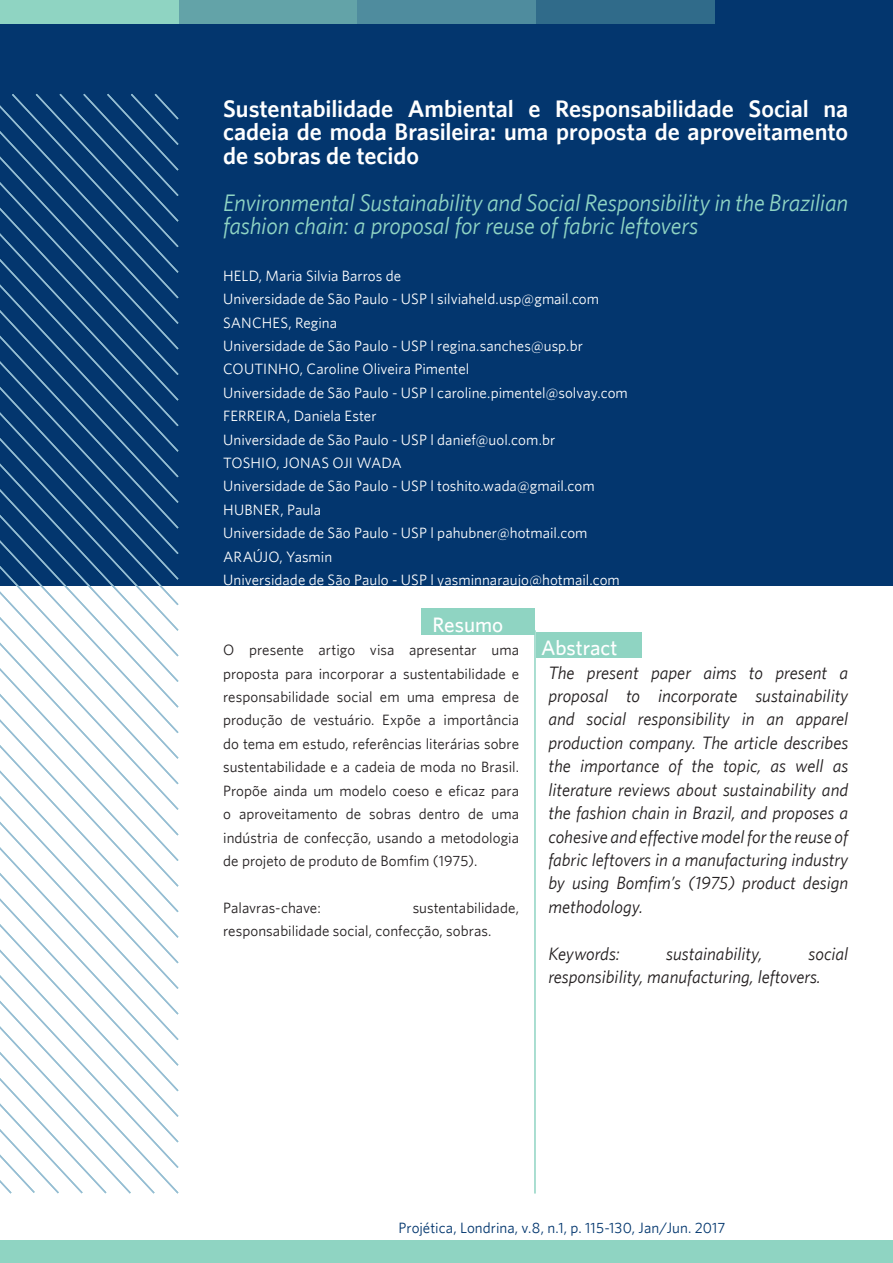
<style>
.page{position:relative;width:893px;height:1263px;background:#fff}
.page>*{position:absolute;margin:0;border:0;box-sizing:border-box;transform-origin:0 0}
.Titulo_ing{font:600 24px/23.4px "Whitney";color:#fff;text-align:justify}
.Titulo_ing-2{font:italic 24px/23.4px "Whitney";letter-spacing:-.01em;color:#8fd4c3}
.t1{font:500 21px "Whitney";letter-spacing:-.005em;color:#fff}
.abstract{font:italic 18px/23.4px "Whitney";color:#231f20;text-align:justify}
.autores{font:15px "Whitney";letter-spacing:.005em;color:#fff}
.resumo{font:15px/23.4px "Whitney";letter-spacing:.005em;color:#231f20}
.cabecalho{font:15px "Whitney";color:#02366e}
.s1{font-weight:500;font-size:21px;color:#fff}
</style>
<div class="page">
<div style="left:421px;top:608px;width:114px;height:27px;background:#8fd4c2"></div>
<div style="left:536px;top:632px;width:106px;height:25px;background:#8fd4c2"></div>
<div style="left:0;top:0;width:893px;height:585px;background:#03366e"></div>
<hr style="left:534px;top:630px;width:2px;height:563px;background:#8fd4c3">
<div style="left:0;top:1240px;width:892px;height:23px;background:#8fd4c2"></div>
<div style="left:536px;top:0;width:178px;height:23px;background:#306b8a"></div>
<div style="left:357px;top:0;width:179px;height:23px;background:#4f8c9e"></div>
<div style="left:179px;top:0;width:178px;height:23px;background:#63a3a8"></div>
<div style="left:0;top:0;width:179px;height:23px;background:#8fd4c2"></div>
<svg style="left:0;top:453px;width:178px;height:23px"></svg>
<svg style="left:0;top:476px;width:179px;height:25px"></svg>
<svg style="left:0;top:501px;width:179px;height:26px"></svg>
<svg style="left:0;top:527px;width:179px;height:25px"></svg>
<svg style="left:0;top:552px;width:179px;height:26px"></svg>
<svg style="left:0;top:578px;width:180px;height:26px"></svg>
<svg style="left:0;top:604px;width:179px;height:25px"></svg>
<svg style="left:0;top:629px;width:179px;height:26px"></svg>
<svg style="left:0;top:655px;width:179px;height:25px"></svg>
<svg style="left:0;top:680px;width:179px;height:26px"></svg>
<svg style="left:0;top:706px;width:179px;height:25px"></svg>
<svg style="left:0;top:731px;width:179px;height:26px"></svg>
<svg style="left:0;top:757px;width:179px;height:26px"></svg>
<svg style="left:0;top:783px;width:179px;height:25px"></svg>
<svg style="left:0;top:808px;width:179px;height:386px"></svg>
<svg style="left:0;top:834px;width:156px;height:360px"></svg>
<svg style="left:0;top:93px;width:179px;height:360px"></svg>
<svg style="left:0;top:859px;width:132px;height:335px"></svg>
<p class="Titulo_ing" style="left:223px;top:96px;width:627px">Sustentabilidade Ambiental e Responsabilidade Social na cadeia de moda Brasileira: uma proposta de aproveitamento de sobras de tecido</p>
<p class="Titulo_ing-2" style="left:223px;top:190px;width:627px">Environmental Sustainability and Social Responsibility in the Brazilian fashion chain: a proposal for reuse of fabric leftovers</p>
<p class="autores" style="left:223px;top:267px;width:179px">HELD, Maria Silvia Barros de</p>
<p class="autores" style="left:223px;top:290px;width:377px">Universidade de São Paulo - USP l silviaheld.usp@gmail.com</p>
<p class="autores" style="left:223px;top:314px;width:115px">SANCHES, Regina</p>
<p class="autores" style="left:223px;top:337px;width:361px">Universidade de São Paulo - USP l regina.sanches@usp.br</p>
<p class="autores" style="left:223px;top:360px;width:248px">COUTINHO, Caroline Oliveira Pimentel</p>
<p class="autores" style="left:223px;top:384px;width:406px">Universidade de São Paulo - USP l caroline.pimentel@solvay.com</p>
<p class="autores" style="left:223px;top:407px;width:155px">FERREIRA, Daniela Ester</p>
<p class="autores" style="left:223px;top:431px;width:334px">Universidade de São Paulo - USP l danief@uol.com.br</p>
<p class="autores" style="left:223px;top:454px;width:180px">TOSHIO, JONAS OJI WADA</p>
<p class="autores" style="left:223px;top:477px;width:373px">Universidade de São Paulo - USP l toshito.wada@gmail.com</p>
<p class="autores" style="left:223px;top:501px;width:99px">HUBNER, Paula</p>
<p class="autores" style="left:223px;top:524px;width:366px">Universidade de São Paulo - USP l pahubner@hotmail.com</p>
<p class="autores" style="left:223px;top:548px;width:111px">ARAÚJO, Yasmin</p>
<p class="autores" style="left:223px;top:571px;width:398px">Universidade de São Paulo - USP l yasminnaraujo@hotmail.com</p>
<h2 class="t1" style="left:432px;top:612px;width:72px">Resumo</h2>
<p class="resumo" style="left:223px;top:638px;width:396px">O presente artigo visa apresentar uma <span class="s1">Abstract </span>proposta para incorporar a sustentabilidade e responsabilidade social em uma empresa de<br>produção de vestuário. Expõe a importância<br>do tema em estudo, referências literárias sobre sustentabilidade e a cadeia de moda no Brasil.<br>Propõe ainda um modelo coeso e eficaz para<br>o aproveitamento de sobras dentro de uma<br>indústria de confecção, usando a metodologia<br>de projeto de produto de Bomfim (1975).</p>
<p class="resumo" style="left:223px;top:895px;width:99px">Palavras-chave:</p>
<p class="abstract" style="left:548px;top:660px;width:301px">The present paper aims to present a proposal to incorporate sustainability and social responsibility in an apparel production company. The article describes the importance of the topic, as well as literature reviews about sustainability and the fashion chain in Brazil, and proposes a cohesive and effective model for the reuse of fabric leftovers in a manufacturing industry by using Bomfim’s (1975) product design methodology.</p>
<p class="abstract" style="left:548px;top:941px;width:73px">Keywords:</p>
<p class="abstract" style="left:666px;top:941px;width:97px">sustainability,</p>
<p class="resumo" style="left:223px;top:895px;width:297px;text-indent:190px">sustentabilidade, responsabilidade social, confecção, sobras.</p>
<p class="abstract" style="left:548px;top:941px;width:301px;text-indent:260px">social responsibility, manufacturing, leftovers.</p>
<p class="cabecalho" style="left:399px;top:1218px;width:328px">Projética, Londrina, v.8, n.1, p. 115-130, Jan/Jun. 2017</p>
</div>
